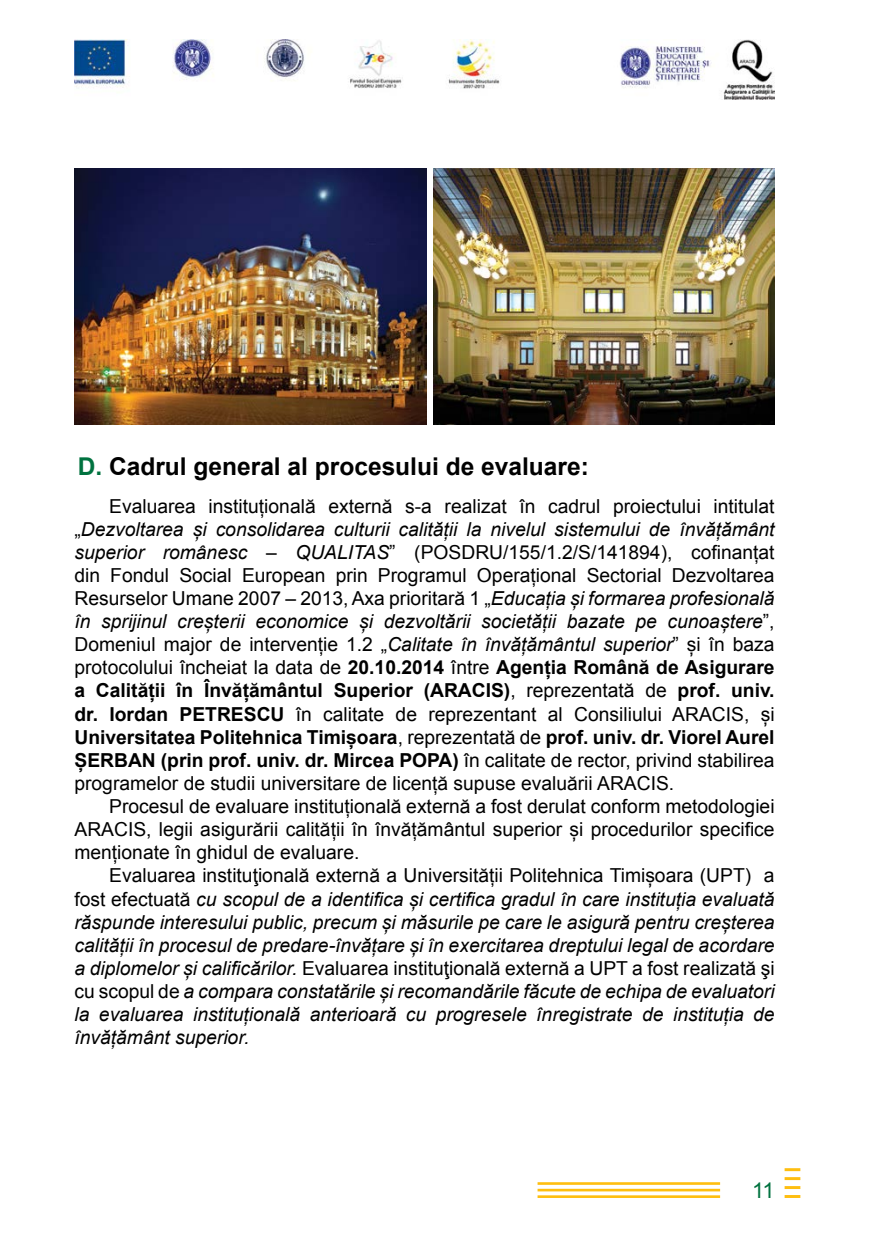
<style>
.page{position:relative;width:874px;height:1241px;background:#fff}
.page>*{position:absolute;margin:0;border:0;box-sizing:border-box;transform-origin:0 0}
.t1{font:700 24.5px "Arial";color:#000}
.t2{font:21.7px "Arial";color:#00723f}
.t3{font:19.25px/23.1px "Arial";color:#000;text-align:justify}
.t4{font:italic 19.25px/23.1px "Arial";color:#000;text-align:justify}
.s1{color:#00723f}
.s2{font-style:italic}
.s3{font-weight:700}
.s4{font-style:normal}
</style>
<div class="page">
<hr style="left:784px;top:1194px;width:16px;height:3px;background:#febe10">
<hr style="left:784px;top:1185px;width:16px;height:3px;background:#febe10">
<hr style="left:784px;top:1176px;width:16px;height:3px;background:#febe10">
<hr style="left:784px;top:1167px;width:16px;height:3px;background:#febe10">
<hr style="left:537px;top:1181px;width:182px;height:3px;background:#febe10">
<hr style="left:537px;top:1188px;width:182px;height:3px;background:#febe10">
<hr style="left:537px;top:1195px;width:182px;height:2px;background:#febe10">
<img style="left:74px;top:40px;width:700px;height:59px">
<img style="left:74px;top:169px;width:352px;height:255px">
<img style="left:433px;top:169px;width:341px;height:255px">
<p class="t1" style="left:78px;top:449px;width:512px"><span class="s1">D.</span> Cadrul general al procesului de evaluare:</p>
<p class="t3" style="left:74px;top:494px;width:701px;text-indent:35px">Evaluarea instituțională externă s-a realizat în cadrul proiectului intitulat „<span class="s2">Dezvoltarea și consolidarea culturii calității la nivelul sistemului de învățământ superior românesc – QUALITAS</span>” (POSDRU/155/1.2/S/141894), cofinanțat din Fondul Social European prin Programul Operațional Sectorial Dezvoltarea Resurselor Umane 2007 – 2013, Axa prioritară 1 „<span class="s2">Educația și formarea profesională în sprijinul creșterii economice și dezvoltării societății bazate pe cunoaștere</span>”, Domeniul major de intervenție 1.2 „<span class="s2">Calitate în învățământul superior</span>” și în baza protocolului încheiat la data de <span class="s3">20.10.2014</span> între <span class="s3">Agenția Română de Asigurare a Calității în Învățământul Superior (ARACIS)</span>, reprezentată de <span class="s3">prof. univ. dr. Iordan PETRESCU</span> în calitate de reprezentant al Consiliului ARACIS, și <span class="s3">Universitatea Politehnica Timișoara</span>, reprezentată de <span class="s3">prof. univ. dr. Viorel Aurel ȘERBAN (prin prof. univ. dr. Mircea POPA)</span> în calitate de rector, privind stabilirea programelor de studii universitare de licență supuse evaluării ARACIS.</p>
<p class="t3" style="left:74px;top:794px;width:701px;text-indent:35px">Procesul de evaluare instituțională externă a fost derulat conform metodologiei ARACIS, legii asigurării calității în învățământul superior și procedurilor specifice menționate în ghidul de evaluare.</p>
<p class="t4" style="left:74px;top:864px;width:701px;text-indent:35px"><span class="s4">Evaluarea instituţională externă a Universității Politehnica Timișoara (UPT) a fost efectuată</span> cu scopul de a identifica și certifica gradul în care instituția evaluată răspunde interesului public, precum și măsurile pe care le asigură pentru creșterea calității în procesul de predare-învățare și în exercitarea dreptului legal de acordare a diplomelor și calificărilor. <span class="s4">Evaluarea instituţională externă a UPT a fost realizată şi cu scopul de</span> a compara constatările și recomandările făcute de echipa de evaluatori la evaluarea instituțională anterioară cu progresele înregistrate de instituția de învățământ superior.</p>
<p class="t2" style="left:751px;top:1175px;width:24px">11</p>
</div>
